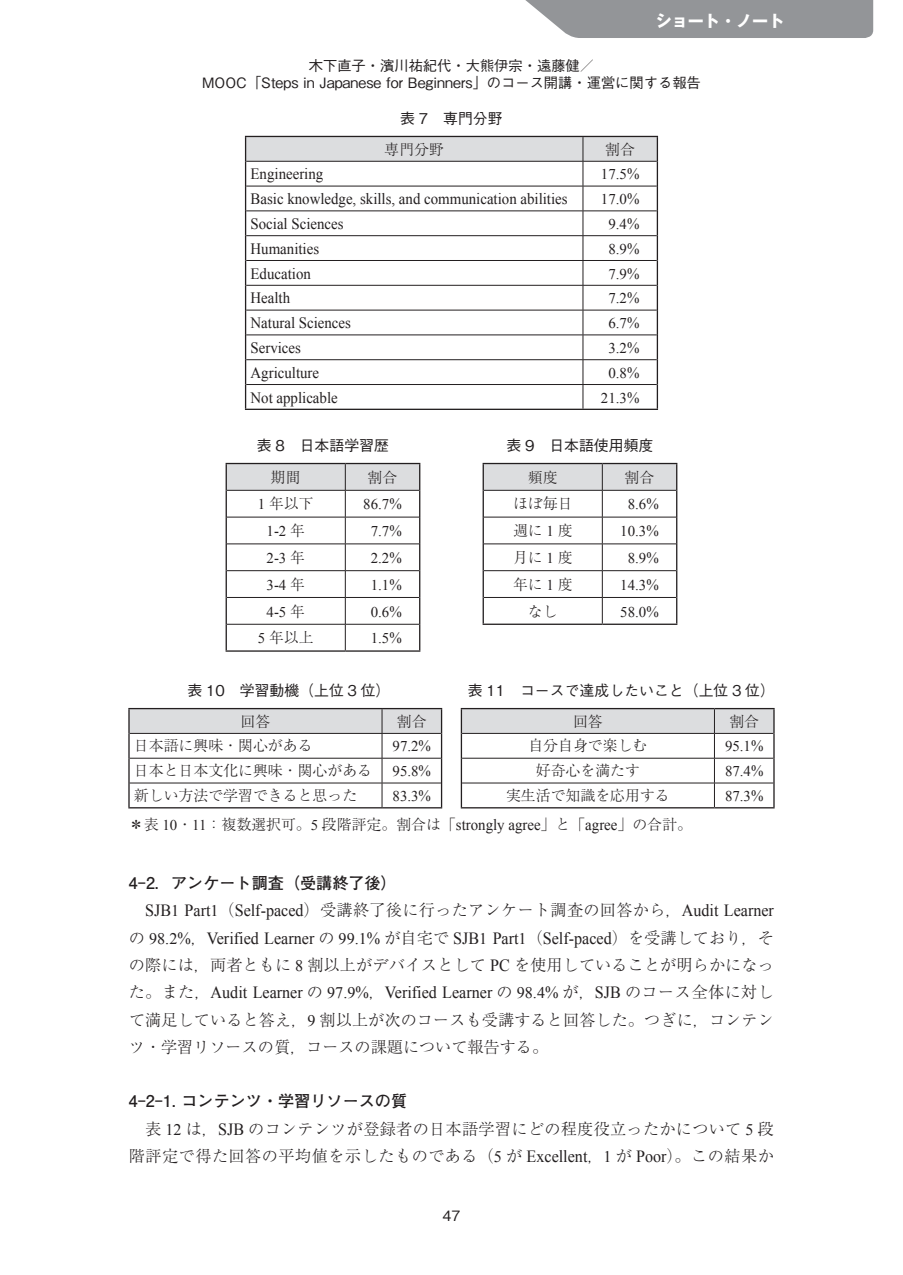
<style>
.page{position:relative;width:903px;height:1275px;background:#fff}
.page>*{position:absolute;margin:0;border:0;box-sizing:border-box;transform-origin:0 0}
.t1{font:17.15px/27.3px "Times New Roman";color:#231f20;text-align:right;scale:.94 1}
.t2{font:300 16.1px/27.3px "Ryumin Pro";letter-spacing:.01em;color:#231f20}
.t3{font:700 16.1px "Futo Go B101 Pro";color:#231f20}
.t4{font:16.1px "Gothic MB101 Pr 5 Bold 90 msp RKSJ H";color:#fff}
.t5{font:15.75px "Times New Roman";color:#231f20;scale:.94 1}
.t6{font:300 14.88px "Ryumin Pro";color:#231f20}
.t7{font:14.88px "Times New Roman";color:#231f20}
.t8{font:500 14.88px "Gothic BBB Pro";color:#231f20}
.t9{font:500 14.17px/16.1px "Gothic BBB Pro";color:#231f20;text-align:center}
.s1{font-size:15.75px}
.s2{font-family:"Times New Roman";font-weight:400}
.s3{font-family:"Ryumin Pro";font-weight:300}
.s4{font-weight:400}
.s5{font-family:"Times New Roman";font-weight:400;font-size:15.75px}
.s6{font-size:16.1px}
.s7{font-family:"Ryumin Pro";font-weight:300;font-size:16.1px}
.s8{font-family:"Times New Roman";font-weight:400;font-size:17.15px}
</style>
<div class="page">
<svg style="left:525px;top:0;width:348px;height:38px;background:#9a9c9f"></svg>
<svg style="left:245px;top:136px;width:413px;height:273px"></svg>
<hr style="left:245px;top:409px;width:338px;height:1px;background:#231f20">
<hr style="left:583px;top:409px;width:75px;height:1px;background:#231f20">
<svg style="left:226px;top:463px;width:194px;height:187px"></svg>
<hr style="left:226px;top:650px;width:119px;height:2px;background:#231f20">
<hr style="left:345px;top:650px;width:75px;height:2px;background:#231f20">
<svg style="left:483px;top:463px;width:194px;height:161px"></svg>
<hr style="left:483px;top:624px;width:119px;height:1px;background:#231f20">
<hr style="left:602px;top:624px;width:75px;height:1px;background:#231f20">
<hr style="left:128px;top:708px;width:254px;height:1px;background:#231f20">
<hr style="left:128px;top:709px;width:2px;height:24px;background:#231f20">
<hr style="left:382px;top:708px;width:60px;height:1px;background:#231f20">
<hr style="left:128px;top:733px;width:2px;height:25px;background:#231f20">
<hr style="left:128px;top:758px;width:2px;height:25px;background:#231f20">
<hr style="left:128px;top:783px;width:2px;height:24px;background:#231f20">
<svg style="left:129px;top:709px;width:313px;height:98px"></svg>
<hr style="left:128px;top:807px;width:254px;height:1px;background:#231f20">
<hr style="left:382px;top:807px;width:60px;height:1px;background:#231f20">
<hr style="left:461px;top:708px;width:253px;height:1px;background:#231f20">
<hr style="left:714px;top:708px;width:61px;height:1px;background:#231f20">
<hr style="left:773px;top:709px;width:2px;height:24px;background:#231f20">
<hr style="left:773px;top:733px;width:2px;height:25px;background:#231f20">
<hr style="left:773px;top:758px;width:2px;height:25px;background:#231f20">
<svg style="left:461px;top:709px;width:313px;height:98px"></svg>
<hr style="left:773px;top:783px;width:2px;height:24px;background:#231f20">
<hr style="left:461px;top:807px;width:253px;height:1px;background:#231f20">
<hr style="left:714px;top:807px;width:61px;height:1px;background:#231f20">
<p class="t4" style="left:655px;top:7px;width:130px">ショート・ノート</p>
<p class="t9" style="left:202px;top:56px;width:500px">木下直子・濱川祐紀代・大熊伊宗・遠藤健／<br>MOOC「Steps in Japanese for Beginners」のコース開講・運営に関する報告</p>
<p class="t8" style="left:400px;top:107px;width:104px">表 7　専門分野</p>
<p class="t6" style="left:384px;top:137px;width:61px">専門分野</p>
<p class="t6" style="left:605px;top:137px;width:31px">割合</p>
<p class="t5" style="left:251px;top:163px;width:79px">Engineering</p>
<p class="t7" style="left:601px;top:164px;width:40px">17<span class="s1">.</span>5<span class="s1">%</span></p>
<p class="t5" style="left:251px;top:188px;width:339px">Basic knowledge, skills, and communication abilities</p>
<p class="t7" style="left:601px;top:189px;width:40px">17<span class="s1">.</span>0<span class="s1">%</span></p>
<p class="t5" style="left:251px;top:213px;width:100px">Social Sciences</p>
<p class="t7" style="left:608px;top:214px;width:32px">9<span class="s1">.</span>4<span class="s1">%</span></p>
<p class="t5" style="left:251px;top:238px;width:75px">Humanities</p>
<p class="t7" style="left:608px;top:239px;width:32px">8<span class="s1">.</span>9<span class="s1">%</span></p>
<p class="t5" style="left:251px;top:263px;width:66px">Education</p>
<p class="t7" style="left:608px;top:264px;width:32px">7<span class="s1">.</span>9<span class="s1">%</span></p>
<p class="t5" style="left:251px;top:287px;width:44px">Health</p>
<p class="t7" style="left:608px;top:288px;width:32px">7<span class="s1">.</span>2<span class="s1">%</span></p>
<p class="t5" style="left:251px;top:312px;width:108px">Natural Sciences</p>
<p class="t7" style="left:608px;top:313px;width:32px">6<span class="s1">.</span>7<span class="s1">%</span></p>
<p class="t5" style="left:251px;top:337px;width:55px">Services</p>
<p class="t7" style="left:608px;top:338px;width:32px">3<span class="s1">.</span>2<span class="s1">%</span></p>
<p class="t5" style="left:251px;top:362px;width:74px">Agriculture</p>
<p class="t7" style="left:608px;top:363px;width:32px">0<span class="s1">.</span>8<span class="s1">%</span></p>
<p class="t5" style="left:251px;top:387px;width:94px">Not applicable</p>
<p class="t7" style="left:601px;top:388px;width:40px">21<span class="s1">.</span>3<span class="s1">%</span></p>
<p class="t8" style="left:257px;top:434px;width:134px">表 8　日本語学習歴</p>
<p class="t6" style="left:271px;top:465px;width:31px">期間</p>
<p class="t6" style="left:368px;top:465px;width:31px">割合</p>
<p class="t6" style="left:258px;top:492px;width:57px"><span class="s2">1</span> 年以下</p>
<p class="t7" style="left:363px;top:494px;width:40px">86<span class="s1">.</span>7<span class="s1">%</span></p>
<p class="t7" style="left:267px;top:521px;width:40px">1<span class="s1">-</span>2 <span class="s3">年</span></p>
<p class="t7" style="left:371px;top:521px;width:32px">7<span class="s1">.</span>7<span class="s1">%</span></p>
<p class="t7" style="left:267px;top:548px;width:40px">2<span class="s1">-</span>3 <span class="s3">年</span></p>
<p class="t7" style="left:371px;top:548px;width:32px">2<span class="s1">.</span>2<span class="s1">%</span></p>
<p class="t7" style="left:267px;top:575px;width:40px">3<span class="s1">-</span>4 <span class="s3">年</span></p>
<p class="t7" style="left:371px;top:575px;width:32px">1<span class="s1">.</span>1<span class="s1">%</span></p>
<p class="t7" style="left:267px;top:601px;width:40px">4<span class="s1">-</span>5 <span class="s3">年</span></p>
<p class="t7" style="left:371px;top:601px;width:32px">0<span class="s1">.</span>6<span class="s1">%</span></p>
<p class="t6" style="left:258px;top:626px;width:57px"><span class="s2">5</span> 年以上</p>
<p class="t7" style="left:371px;top:628px;width:33px">1<span class="s1">.</span>5<span class="s1">%</span></p>
<p class="t8" style="left:506px;top:434px;width:149px">表 9　日本語使用頻度</p>
<p class="t6" style="left:528px;top:465px;width:31px">頻度</p>
<p class="t6" style="left:625px;top:465px;width:31px">割合</p>
<p class="t6" style="left:513px;top:492px;width:61px">ほぼ毎日</p>
<p class="t7" style="left:628px;top:494px;width:33px">8<span class="s1">.</span>6<span class="s1">%</span></p>
<p class="t6" style="left:513px;top:519px;width:61px">週に<span class="s2">1</span>度</p>
<p class="t7" style="left:620px;top:521px;width:40px">10<span class="s1">.</span>3<span class="s1">%</span></p>
<p class="t6" style="left:513px;top:546px;width:61px">月に<span class="s2">1</span>度</p>
<p class="t7" style="left:628px;top:548px;width:33px">8<span class="s1">.</span>9<span class="s1">%</span></p>
<p class="t6" style="left:513px;top:572px;width:61px">年に<span class="s2">1</span>度</p>
<p class="t7" style="left:620px;top:575px;width:40px">14<span class="s1">.</span>3<span class="s1">%</span></p>
<p class="t6" style="left:528px;top:599px;width:31px">なし</p>
<p class="t7" style="left:620px;top:601px;width:40px">58<span class="s1">.</span>0<span class="s1">%</span></p>
<p class="t8" style="left:468px;top:679px;width:309px">表 11　コースで達成したいこと（上位 3 位）</p>
<p class="t6" style="left:573px;top:709px;width:31px">回答</p>
<p class="t6" style="left:729px;top:709px;width:31px">割合</p>
<p class="t6" style="left:528px;top:734px;width:121px">自分自身で楽しむ</p>
<p class="t7" style="left:725px;top:736px;width:40px">95<span class="s1">.</span>1<span class="s1">%</span></p>
<p class="t6" style="left:536px;top:759px;width:106px">好奇心を満たす</p>
<p class="t7" style="left:725px;top:761px;width:40px">87<span class="s1">.</span>4<span class="s1">%</span></p>
<p class="t6" style="left:506px;top:784px;width:165px">実生活で知識を応用する</p>
<p class="t7" style="left:725px;top:786px;width:40px">87<span class="s1">.</span>3<span class="s1">%</span></p>
<p class="t6" style="left:129px;top:813px;width:564px"><span class="s4">＊</span>表 <span class="s2">10</span>・<span class="s2">11</span>：複数選択可。<span class="s2">5</span> 段階評定。割合は「<span class="s5">strongly agree</span>」と「<span class="s5">agree</span>」の合計。</p>
<p class="t8" style="left:187px;top:679px;width:204px">表 10　学習動機（上位 3 位）</p>
<p class="t6" style="left:241px;top:709px;width:31px">回答</p>
<p class="t6" style="left:397px;top:709px;width:31px">割合</p>
<p class="t6" style="left:134px;top:734px;width:180px">日本語に興味・関心がある</p>
<p class="t7" style="left:393px;top:736px;width:40px">97<span class="s1">.</span>2<span class="s1">%</span></p>
<p class="t6" style="left:134px;top:759px;width:240px">日本と日本文化に興味・関心がある</p>
<p class="t7" style="left:393px;top:761px;width:40px">95<span class="s1">.</span>8<span class="s1">%</span></p>
<p class="t6" style="left:134px;top:784px;width:225px">新しい方法で学習できると思った</p>
<p class="t7" style="left:393px;top:786px;width:40px">83<span class="s1">.</span>3<span class="s1">%</span></p>
<p class="t3" style="left:129px;top:870px;width:269px">4-2．アンケート調査（受講終了後）</p>
<p class="t1" style="left:129px;top:897px;width:688px">SJB<span class="s6">1</span> Part<span class="s6">1</span><span class="s7">（</span>Self-paced<span class="s7">）受講終了後に行ったアンケート調査の回答から，</span>Audit Learner<span class="s7">の</span> <span class="s6">98</span>.<span class="s6">2</span>%<span class="s7">，</span>Verified Learner <span class="s7">の</span> <span class="s6">99</span>.<span class="s6">1</span>% <span class="s7">が自宅で</span> SJB<span class="s6">1</span> Part<span class="s6">1</span><span class="s7">（</span>Self-paced<span class="s7">）を受講しており，そ</span></p>
<p class="t2" style="left:129px;top:950px;width:646px">の際には，両者ともに <span class="s2">8</span> 割以上がデバイスとして <span class="s8">PC</span> を使用していることが明らかになっ</p>
<p class="t1" style="left:129px;top:979px;width:688px"><span class="s7">た。また，</span>Audit Learner <span class="s7">の</span> <span class="s6">97</span>.<span class="s6">9</span>%<span class="s7">，</span>Verified Learner <span class="s7">の</span> <span class="s6">98</span>.<span class="s6">4</span>% <span class="s7">が，</span>SJB <span class="s7">のコース全体に対し</span></p>
<p class="t2" style="left:129px;top:1005px;width:646px">て満足していると答え，<span class="s2">9</span> 割以上が次のコースも受講すると回答した。つぎに，コンテンツ・学習リソースの質，コースの課題について報告する。</p>
<p class="t3" style="left:129px;top:1088px;width:280px">4-2-1. コンテンツ・学習リソースの質</p>
<p class="t2" style="left:129px;top:1114px;width:647px;text-align:right">表 <span class="s2">12</span> は，<span class="s8">SJB</span> のコンテンツが登録者の日本語学習にどの程度役立ったかについて <span class="s2">5</span> 段階評定で得た回答の平均値を示したものである（<span class="s2">5</span> が <span class="s8">Excellent</span>，<span class="s2">1</span> が <span class="s8">Poor</span>）。この結果か</p>
<p class="t9" style="left:442px;top:1205px;width:19px">47</p>
</div>
